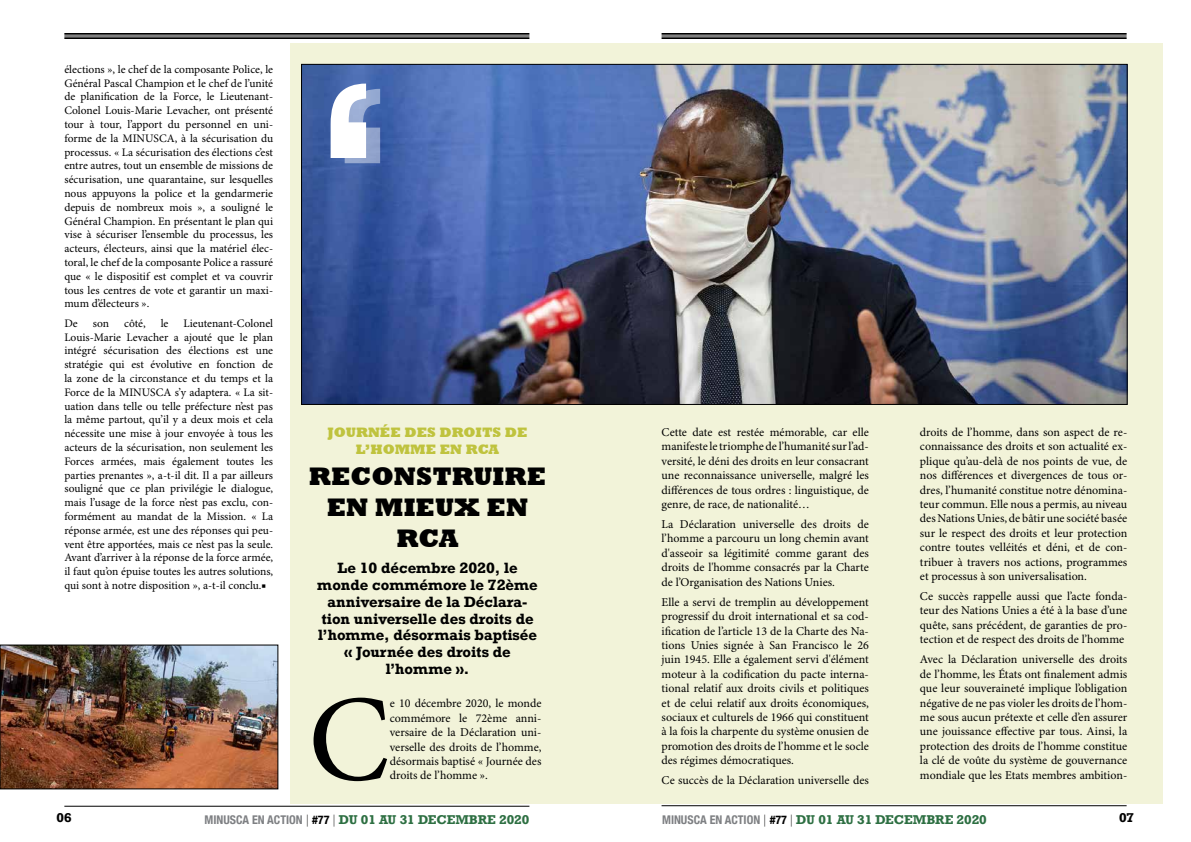
<style>
.page{position:relative;width:1191px;height:842px;background:#fff}
.page>*{position:absolute;margin:0;border:0;box-sizing:border-box;transform-origin:0 0}
.t1{font:122.8px "Minion Pro";color:#000}
.t2{font:800 26px/31.2px "Rockwell";color:#000;text-align:center}
.t3{font:700 14px/16.8px "Rockwell Nova";color:#000;text-align:center}
.t4{font:800 14px/16.8px "Rockwell";color:#bfc33e;text-align:center}
.t5{font:12px/14.4px "Minion Pro";color:#000;text-align:justify}
.t6{font:700 12px "Rockwell";color:#2d6f42}
.t7{font:700 12px "Rockwell";color:#000}
.t8{font:11.5px/13.8px "Minion Pro";color:#000;text-align:justify}
.s1{font-weight:700}
.s2{font-family:"Helvetica Neue";font-stretch:condensed;color:#7e8083}
.s3{font-family:"Helvetica Neue";font-weight:100;color:#000}
.s4{font-family:"Helvetica Neue";font-stretch:condensed;color:#000}
</style>
<div class="page">
<hr style="left:64px;top:806px;width:465px;height:1px;background:#000">
<hr style="left:64px;top:33px;width:465px;height:2px;background:#000">
<hr style="left:64px;top:36px;width:465px;height:1px;background:#000">
<hr style="left:64px;top:37px;width:465px;height:2px;background:#000">
<div style="left:290px;top:43px;width:305px;height:760px;background:#f2f3d9"></div>
<img style="left:2px;top:647px;width:274px;height:140px">
<div style="left:0;top:645px;width:278px;height:144px;border:1px solid #000"></div>
<svg style="left:301px;top:64px;width:294px;height:341px;background:#445b99"></svg>
<svg style="left:331px;top:84px;width:49px;height:79px;background:#bdc9e1"></svg>
<hr style="left:661px;top:805px;width:465px;height:1px;background:#000">
<hr style="left:661px;top:33px;width:465px;height:2px;background:#000">
<hr style="left:661px;top:36px;width:465px;height:1px;background:#000">
<hr style="left:661px;top:37px;width:465px;height:2px;background:#000">
<div style="left:595px;top:43px;width:567px;height:760px;background:#f2f3d9"></div>
<img style="left:595px;top:64px;width:532px;height:341px">
<p class="t8" style="left:64px;top:63px;width:210px">élections », le chef de la composante Police, le Général Pascal Champion et le chef de l’unité de planification de la Force, le Lieutenant-Colonel Louis-Marie Levacher, ont présenté tour à tour, l’apport du personnel en uni&shy;forme de la MINUSCA, à la sécurisation du processus. « La sécurisation des élections c’est entre autres, tout un ensemble de missions de sécurisation, une quarantaine, sur lesquelles nous appuyons la police et la gendarmerie depuis de nombreux mois », a souligné le Général Champion. En présentant le plan qui vise à sécuriser l’ensemble du processus, les acteurs, électeurs, ainsi que la matériel élec&shy;toral, le chef de la composante Police a rassuré que « le dispositif est complet et va couvrir tous les centres de vote et garantir un maxi&shy;mum d’électeurs ».</p>
<p class="t8" style="left:64px;top:317px;width:15px">De</p>
<p class="t8" style="left:93px;top:317px;width:18px">son</p>
<p class="t8" style="left:124px;top:317px;width:23px">côté,</p>
<p class="t8" style="left:161px;top:317px;width:9px">le</p>
<p class="t8" style="left:64px;top:317px;width:210px;text-indent:119px">Lieutenant-Colonel Louis-Marie Levacher a ajouté que le plan intégré sécurisation des élections est une stratégie qui est évolutive en fonction de la zone de la circonstance et du temps et la Force de la MINUSCA s’y adaptera. « La sit&shy;uation dans telle ou telle préfecture n’est pas la même partout, qu’il y a deux mois et cela nécessite une mise à jour envoyée à tous les acteurs de la sécurisation, non seulement les Forces armées, mais également toutes les parties prenantes », a-t-il dit. Il a par ailleurs souligné que ce plan privilégie le dialogue, mais l’usage de la force n’est pas exclu, con&shy;formément au mandat de la Mission. « La réponse armée, est une des réponses qui peu&shy;vent être apportées, mais ce n’est pas la seule.<br>Avant d’arriver à la réponse de la force armée, il faut qu’on épuise toutes les autres solutions, qui sont à notre disposition », a-t-il conclu.<span class="s1">■</span></p>
<p class="t4" style="left:327px;top:424px;width:202px">JOURNÉE DES DROITS DE<br>L’HOMME EN RCA</p>
<h2 class="t2" style="left:309px;top:461px;width:239px">RECONSTRUIRE<br>EN MIEUX EN<br>RCA</h2>
<p class="t3" style="left:317px;top:559px;width:222px">Le 10 décembre 2020, le monde commémore le 72ème anniversaire de la Déclara&shy;tion universelle des droits de l’homme, désormais baptisée « Journée des droits de l’homme ».</p>
<h1 class="t1" style="left:308px;top:667px;width:83px">C</h1>
<p class="t5" style="left:390px;top:697px;width:153px">e 10 décembre 2020, le monde commémore le 72ème anni&shy;versaire de la Déclaration uni&shy;verselle des droits de l’homme, désormais baptisé « Journée des droits de l’homme ».</p>
<p class="t7" style="left:57px;top:810px;width:17px">06</p>
<p class="t6" style="left:205px;top:812px;width:326px"><span class="s2">MINUSCA EN ACTION</span> <span class="s3">|</span> <span class="s4">#77</span> <span class="s3">|</span> DU 01 AU 31 DECEMBRE 2020</p>
<p class="t5" style="left:661px;top:425px;width:209px">Cette date est restée mémorable, car elle manifeste le triomphe de l’humanité sur l’ad&shy;versité, le déni des droits en leur consacrant une reconnaissance universelle, malgré les différences de tous ordres : linguistique, de genre, de race, de nationalité…</p>
<p class="t5" style="left:661px;top:517px;width:209px">La Déclaration universelle des droits de l’homme a parcouru un long chemin avant d'asseoir sa légitimité comme garant des droits de l'homme consacrés par la Charte de l’Organisation des Nations Unies.</p>
<p class="t5" style="left:661px;top:595px;width:209px">Elle a servi de tremplin au développement progressif du droit international et sa cod&shy;ification de l’article 13 de la Charte des Na&shy;tions Unies signée à San Francisco le 26 juin 1945. Elle a également servi d'élément moteur à la codification du pacte interna&shy;tional relatif aux droits civils et politiques et de celui relatif aux droits économiques, sociaux et culturels de 1966 qui constituent à la fois la charpente du système onusien de promotion des droits de l’homme et le socle des régimes démocratiques.</p>
<p class="t5" style="left:661px;top:774px;width:209px">Ce succès de la Déclaration universelle des</p>
<p class="t5" style="left:920px;top:425px;width:209px">droits de l’homme, dans son aspect de re&shy;connaissance des droits et son actualité ex&shy;plique qu’au-delà de nos points de vue, de nos différences et divergences de tous or&shy;dres, l’humanité constitue notre dénomina&shy;teur commun. Elle nous a permis, au niveau des Nations Unies, de bâtir une société basée sur le respect des droits et leur protection contre toutes velléités et déni, et de con&shy;tribuer à travers nos actions, programmes et processus à son universalisation.</p>
<p class="t5" style="left:920px;top:589px;width:209px">Ce succès rappelle aussi que l’acte fonda&shy;teur des Nations Unies a été à la base d’une quête, sans précédent, de garanties de pro&shy;tection et de respect des droits de l’homme</p>
<p class="t5" style="left:920px;top:653px;width:209px">Avec la Déclaration universelle des droits de l’homme, les États ont finalement admis que leur souveraineté implique l’obligation négative de ne pas violer les droits de l’hom&shy;me sous aucun prétexte et celle d’en assurer une jouissance effective par tous. Ainsi, la protection des droits de l’homme constitue la clé de voûte du système de gouvernance mondiale que les Etats membres ambition-</p>
<p class="t6" style="left:662px;top:812px;width:326px"><span class="s2">MINUSCA EN ACTION</span> <span class="s3">|</span> <span class="s4">#77</span> <span class="s3">|</span> DU 01 AU 31 DECEMBRE 2020</p>
<p class="t7" style="left:1119px;top:810px;width:17px">07</p>
</div>
